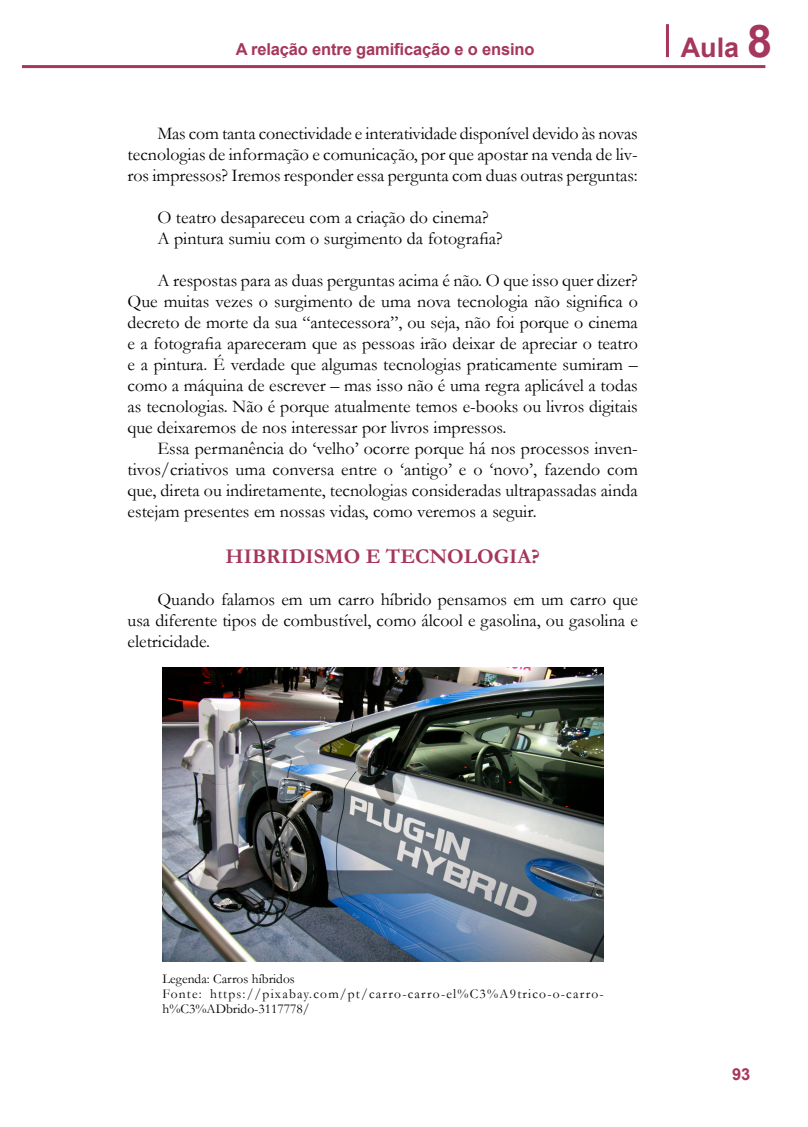
<style>
.page{position:relative;width:808px;height:1127px;background:#fff}
.page>*{position:absolute;margin:0;border:0;box-sizing:border-box;transform-origin:0 0}
.t1{font:700 27px "Arial";color:#a5365d}
.A_-_Entretitulos{font:700 21px "Garamond";color:#a5365d}
.A_-_Texto{font:18px/21px "Garamond";color:#000;text-align:justify}
.t2{font:700 16.5px "Arial";letter-spacing:-.01em;color:#a5365d}
.A_-_Legenda{font:13.5px/15px "Garamond";letter-spacing:.09em;color:#000}
.A_-_Legenda-2{font:13.5px "Garamond";color:#000}
.s1{font-size:45px}
</style>
<div class="page">
<hr style="left:666px;top:24px;width:3px;height:33px;background:#a5365d">
<hr style="left:22px;top:65px;width:743px;height:3px;background:#a5365d">
<img style="left:162px;top:668px;width:441px;height:294px">
<p class="t2" style="left:236px;top:38px;width:300px">A relação entre gamificação e o ensino</p>
<p class="A_-_Texto" style="left:128px;top:122px;width:512px;text-indent:30px">Mas com tanta conectividade e interatividade disponível devido às novas tecnologias de informação e comunicação, por que apostar na venda de liv&shy;ros impressos? Iremos responder essa pergunta com duas outras perguntas:</p>
<p class="A_-_Texto" style="left:157px;top:206px;width:333px">O teatro desapareceu com a criação do cinema?</p>
<p class="A_-_Texto" style="left:157px;top:227px;width:347px">A pintura sumiu com o surgimento da fotografia?</p>
<p class="A_-_Texto" style="left:128px;top:269px;width:512px;text-indent:30px">A respostas para as duas perguntas acima é não. O que isso quer dizer?<br>Que muitas vezes o surgimento de uma nova tecnologia não significa o decreto de morte da sua “antecessora”, ou seja, não foi porque o cinema e a fotografia apareceram que as pessoas irão deixar de apreciar o teatro e a pintura. É verdade que algumas tecnologias praticamente sumiram – como a máquina de escrever – mas isso não é uma regra aplicável a todas as tecnologias. Não é porque atualmente temos e-books ou livros digitais que deixaremos de nos interessar por livros impressos.</p>
<p class="A_-_Texto" style="left:128px;top:437px;width:512px;text-indent:30px">Essa permanência do ‘velho’ ocorre porque há nos processos inven&shy;tivos/criativos uma conversa entre o ‘antigo’ e o ‘novo’, fazendo com que, direta ou indiretamente, tecnologias consideradas ultrapassadas ainda estejam presentes em nossas vidas, como veremos a seguir.</p>
<p class="A_-_Entretitulos" style="left:226px;top:542px;width:316px">HIBRIDISMO E TECNOLOGIA?</p>
<p class="A_-_Texto" style="left:128px;top:588px;width:512px;text-indent:30px">Quando falamos em um carro híbrido pensamos em um carro que usa diferente tipos de combustível, como álcool e gasolina, ou gasolina e eletricidade.</p>
<h1 class="t1" style="left:681px;top:29px;width:93px">Aula <span class="s1">8</span></h1>
<p class="A_-_Legenda-2" style="left:163px;top:969px;width:134px">Legenda: Carros híbridos</p>
<p class="A_-_Legenda" style="left:163px;top:985px;width:443px">Fonte: https://pixabay.com/pt/carro-carro-el%C3%A9trico-o-carro&shy;h%C3%ADbrido-3117778/</p>
<p class="t2" style="left:732px;top:1063px;width:20px">93</p>
</div>
